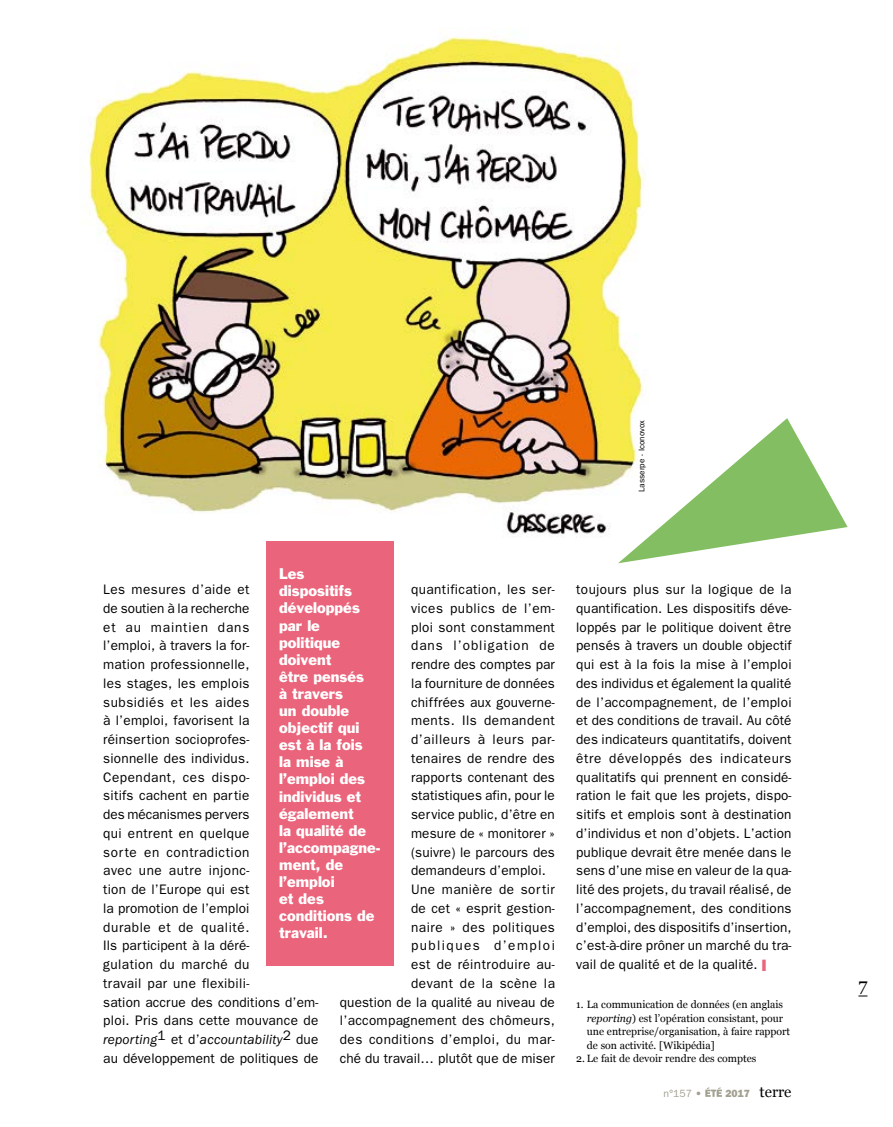
<style>
.page{position:relative;width:893px;height:1127px;background:#fff}
.page>*{position:absolute;margin:0;border:0;box-sizing:border-box;transform-origin:0 0}
.t1{font:18px "Georgia";color:#000}
.t2{font:15px "Georgia";color:#000}
.t3{font:14.25px/17.1px "Franklin Gothic";color:#fff}
.t4{font:13.8px/18.8px "Franklin Gothic";letter-spacing:.02em;color:#000;text-align:justify}
.t5{font:13.8px "Franklin Gothic";letter-spacing:.04em;color:#000}
.t6{font:13.8px "Franklin Gothic";letter-spacing:.07em;color:#000}
.t7{font:13.8px "Franklin Gothic";letter-spacing:.105em;color:#000}
.t8{font:10.5px/13.5px "Georgia";color:#000}
.t9{font:10.5px "Franklin Gothic";color:#a2a090}
.t10{font:8.25px "Franklin Gothic";color:#000}
.s1{font-style:italic}
.s2{font-weight:800;font-size:16.5px;color:#ea647b}
.s3{font-weight:800}
.s4{font-family:"Franklin Gothic";font-weight:800;font-size:10.5px;color:#a2a090}
</style>
<div class="page">
<svg style="left:705px;top:1087px;width:17px;height:10px"></svg>
<img style="left:79px;top:30px;width:570px;height:508px">
<div style="left:266px;top:541px;width:128px;height:424px;background:#ea647b"></div>
<svg style="left:618px;top:418px;width:230px;height:145px"></svg>
<p class="t10" style="left:637px;top:492px;width:73px;rotate:-90deg">Lasserpe - Iconovox</p>
<p class="t3" style="left:279px;top:565px;width:103px">Les dispositifs développés par le politique doivent<br>être pensés<br>à travers<br>un double objectif qui est à la fois<br>la mise à l’emploi des individus et également<br>la qualité de l’accompagne&shy;ment, de l’emploi<br>et des conditions de travail.</p>
<p class="t4" style="left:103px;top:580px;width:217px;text-align:left">Les mesures d’aide et<br>de soutien à la recherche<br>et au maintien dans<br>l’emploi, à travers la for-<br>mation professionnelle,<br>les stages, les emplois<br>subsidiés et les aides<br>à l’emploi, favorisent la réinsertion socioprofes-<br>sionnelle des individus.<br>Cependant, ces dispo-<br>sitifs cachent en partie<br>des mécanismes pervers<br>qui entrent en quelque<br>sorte en contradiction<br>avec une autre injonc-<br>tion de l’Europe qui est<br>la promotion de l’emploi<br>durable et de qualité.<br>Ils participent à la déré-<br>gulation du marché du<br>travail par une flexibili-<br>sation accrue des conditions d’em&shy;ploi. Pris dans cette mouvance de <span class="s1">reporting</span>1 et d’<span class="s1">accountability</span>2 due au développement de politiques de</p>
<p class="t4" style="left:411px;top:580px;width:145px">quantification, les ser-</p>
<p class="t5" style="left:411px;top:600px;width:145px">vices publics de l’em-</p>
<p class="t4" style="left:411px;top:617px;width:145px">ploi sont constamment</p>
<p class="t6" style="left:411px;top:638px;width:145px">dans l’obligation de</p>
<p class="t4" style="left:411px;top:655px;width:145px">rendre des comptes par</p>
<p class="t4" style="left:411px;top:673px;width:145px">la fourniture de données</p>
<p class="t4" style="left:411px;top:692px;width:145px">chiffrées aux gouverne-</p>
<p class="t5" style="left:411px;top:713px;width:145px">ments. Ils demandent</p>
<p class="t5" style="left:411px;top:731px;width:145px">d’ailleurs à leurs par-</p>
<p class="t4" style="left:411px;top:748px;width:145px">tenaires de rendre des</p>
<p class="t4" style="left:411px;top:767px;width:145px">rapports contenant des</p>
<p class="t4" style="left:411px;top:786px;width:145px">statistiques afin, pour le</p>
<p class="t4" style="left:411px;top:805px;width:145px">service public, d’être en</p>
<p class="t4" style="left:411px;top:823px;width:145px">mesure de « monitorer »</p>
<p class="t4" style="left:411px;top:842px;width:145px">(suivre) le parcours des</p>
<p class="t4" style="left:411px;top:861px;width:136px">demandeurs d’emploi.</p>
<p class="t4" style="left:411px;top:880px;width:145px">Une manière de sortir</p>
<p class="t4" style="left:411px;top:898px;width:145px">de cet « esprit gestion-</p>
<p class="t5" style="left:411px;top:919px;width:145px">naire » des politiques</p>
<p class="t7" style="left:411px;top:938px;width:145px">publiques d’emploi</p>
<p class="t4" style="left:411px;top:955px;width:145px">est de réintroduire au-</p>
<p class="t4" style="left:411px;top:973px;width:145px">devant de la scène la</p>
<p class="t4" style="left:340px;top:992px;width:217px">question de la qualité au niveau de</p>
<p class="t4" style="left:340px;top:1011px;width:216px">l’accompagnement des chômeurs,</p>
<p class="t4" style="left:340px;top:1030px;width:217px">des conditions d’emploi, du mar-</p>
<p class="t4" style="left:340px;top:1048px;width:217px">ché du travail… plutôt que de miser</p>
<p class="t4" style="left:576px;top:580px;width:217px">toujours plus sur la logique de la quantification. Les dispositifs déve&shy;loppés par le politique doivent être pensés à travers un double objectif qui est à la fois la mise à l’emploi des individus et également la qualité de l’accompagnement, de l’emploi et des conditions de travail. Au côté des indicateurs quantitatifs, doivent être développés des indicateurs qualitatifs qui prennent en considé&shy;ration le fait que les projets, dispo&shy;sitifs et emplois sont à destination d’individus et non d’objets. L’action publique devrait être menée dans le sens d’une mise en valeur de la qua&shy;lité des projets, du travail réalisé, de l’accompagnement, des conditions d’emploi, des dispositifs d’insertion, c’est-à-dire prôner un marché du tra&shy;vail de qualité et de la qualité. <span class="s2">I</span></p>
<p class="t8" style="left:587px;top:997px;width:205px;text-indent:-11px">1. La communication de données (en anglais <span class="s1">reporting</span>) est l’opération consistant, pour une entreprise/organisation, à faire rapport de son activité. [Wikipédia]</p>
<p class="t8" style="left:576px;top:1051px;width:182px">2. Le fait de devoir rendre des comptes</p>
<p class="t9" style="left:663px;top:1087px;width:40px">n°157 <span class="s3">•</span></p>
<p class="t2" style="left:725px;top:1080px;width:68px"><span class="s4">2017</span> terre</p>
<h1 class="t1" style="left:858px;top:971px;width:11px">7</h1>
</div>
